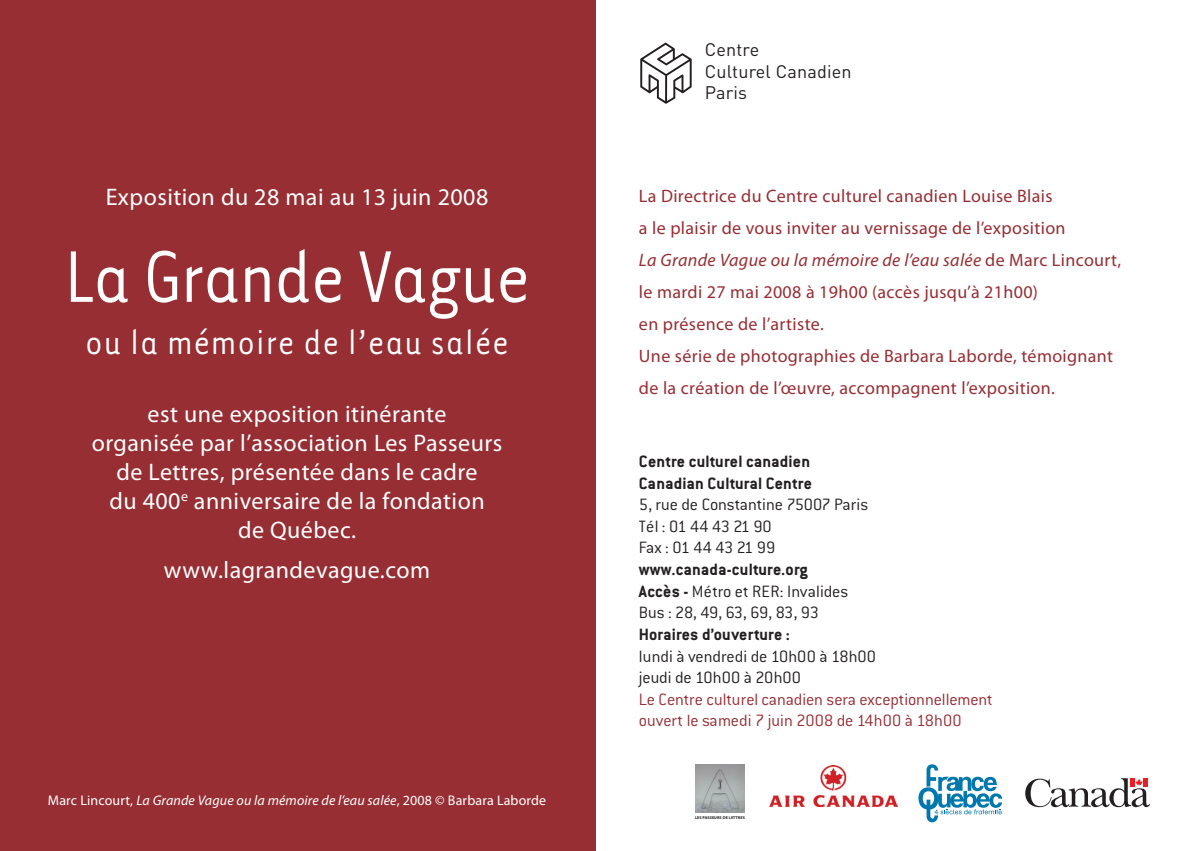
<style>
.page{position:relative;width:1191px;height:851px;background:#fff}
.page>*{position:absolute;margin:0;border:0;box-sizing:border-box;transform-origin:0 0}
.t1{font:84px "Tarzana Narrow";letter-spacing:-.02em;color:#fff}
.t2{font:40px "Tarzana Narrow";letter-spacing:.02em;color:#fff}
.t3{font:24px/28.8px "Myriad Pro";letter-spacing:.02em;color:#fff;text-align:center}
.t4{font:18px/32px "Myriad Pro";letter-spacing:.02em;color:#962e33}
.t5{font:300 18px/21.6px "Conduit ITC";color:#231f20}
.t6{font:300 18px/21.6px "Conduit ITC";letter-spacing:-.005em;color:#962e33}
.t7{font:700 18px/21.6px "Conduit ITC";letter-spacing:.01em;color:#231f20}
.t8{font:18px/21.6px "DIN";letter-spacing:.01em;color:#231f20}
.t9{font:italic 14px "Myriad Pro";letter-spacing:.01em;color:#fff}
.t10{font:700 4px "Myriad Pro";letter-spacing:.02em;color:#231f20}
.s1{font-style:normal}
.s2{font-style:italic}
.s3{font-weight:700}
</style>
<div class="page">
<div style="left:0;top:0;width:595px;height:850px;background:#962e33"></div>
<svg style="left:640px;top:43px;width:51px;height:61px"></svg>
<svg style="left:918px;top:764px;width:84px;height:58px"></svg>
<svg style="left:1025px;top:778px;width:125px;height:29px"></svg>
<img style="left:769px;top:765px;width:128px;height:41px">
<img style="left:695px;top:764px;width:49px;height:48px">
<h3 class="t3" style="left:106px;top:182px;width:384px">Exposition du 28 mai au 13 juin 2008</h3>
<h1 class="t1" style="left:64px;top:226px;width:468px">La Grande Vague</h1>
<h2 class="t2" style="left:85px;top:317px;width:425px">ou la mémoire de l’eau salée</h2>
<h3 class="t3" style="left:92px;top:399px;width:412px">est une exposition itinérante<br>organisée par l’association Les Passeurs de Lettres, présentée dans le cadre<br>du 400<sup>e</sup> anniversaire de la fondation<br>de Québec.</h3>
<h3 class="t3" style="left:164px;top:555px;width:268px">www.lagrandevague.com</h3>
<p class="t9" style="left:48px;top:791px;width:500px"><span class="s1">Marc Lincourt,</span> La Grande Vague ou la mémoire de l’eau salée<span class="s1">, 2008 © Barbara Laborde</span></p>
<p class="t8" style="left:705px;top:38px;width:148px">Centre<br>Culturel Canadien<br>Paris</p>
<p class="t4" style="left:639px;top:180px;width:484px">La Directrice du Centre culturel canadien Louise Blais<br>a le plaisir de vous inviter au vernissage de l’exposition<br><span class="s2">La Grande Vague ou la mémoire de l’eau salée</span> de Marc Lincourt, le mardi 27 mai 2008 à 19h00 (accès jusqu’à 21h00)<br>en présence de l’artiste.<br>Une série de photographies de Barbara Laborde, témoignant de la création de l’œuvre, accompagnent l’exposition.</p>
<p class="t7" style="left:639px;top:450px;width:174px">Centre culturel canadien<br>Canadian Cultural Centre</p>
<p class="t5" style="left:639px;top:493px;width:231px">5, rue de Constantine 75007 Paris<br>Tél : 01 44 43 21 90<br>Fax : 01 44 43 21 99</p>
<p class="t5" style="left:639px;top:558px;width:211px"><span class="s3">www.canada-culture.org<br>Accès -</span> Métro et RER: Invalides<br>Bus : 28, 49, 63, 69, 83, 93</p>
<p class="t7" style="left:639px;top:623px;width:152px">Horaires d’ouverture :</p>
<p class="t5" style="left:639px;top:645px;width:239px">lundi à vendredi de 10h00 à 18h00 jeudi de 10h00 à 20h00</p>
<p class="t6" style="left:639px;top:688px;width:355px">Le Centre culturel canadien sera exceptionnellement ouvert le samedi 7 juin 2008 de 14h00 à 18h00</p>
<p class="t10" style="left:695px;top:814px;width:51px">LES PASSEURS DE LETTRES</p>
</div>
